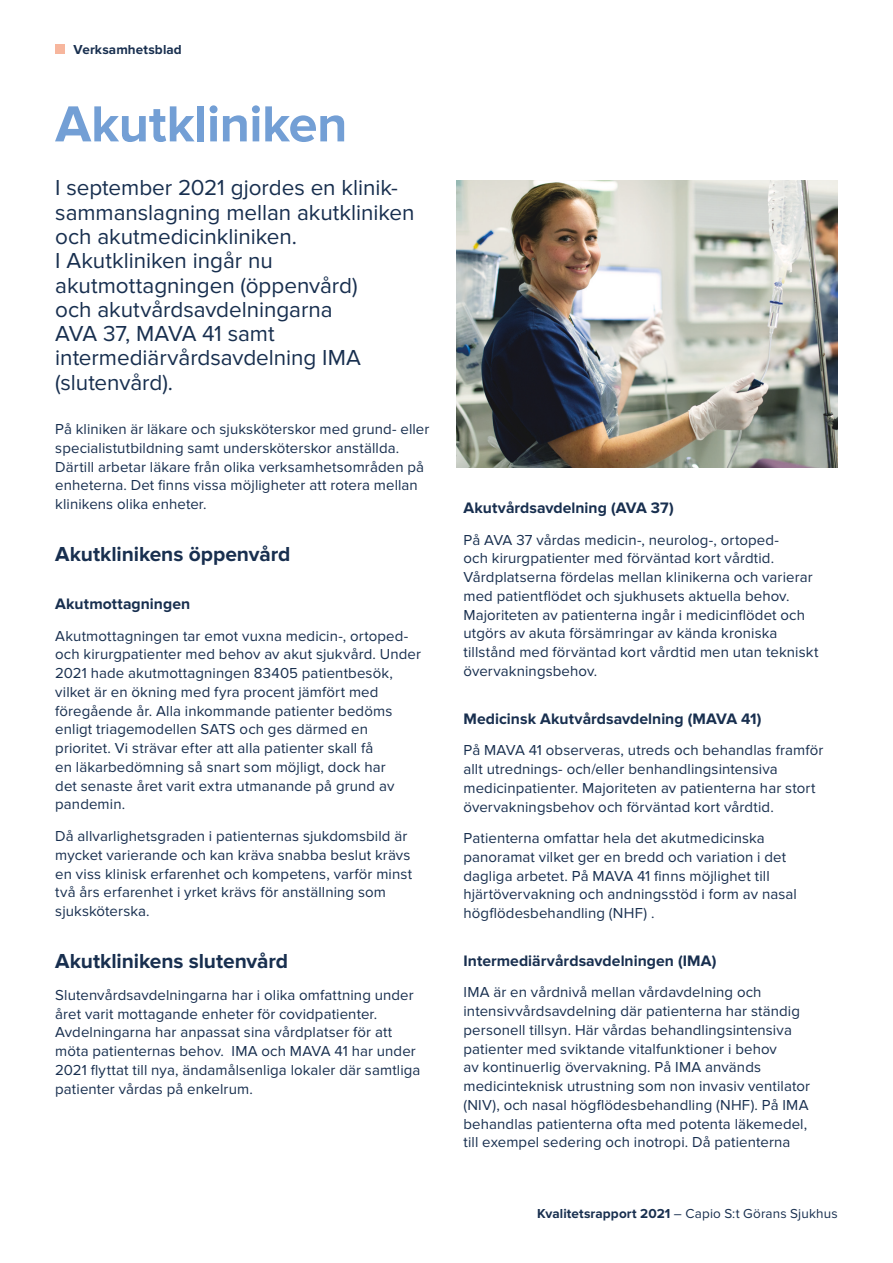
<style>
.page{position:relative;width:893px;height:1263px;background:#fff}
.page>*{position:absolute;margin:0;border:0;box-sizing:border-box;transform-origin:0 0}
.Rubrik_nivå_1{font:700 52.5px "Proxima Nova";letter-spacing:-.01em;color:#739fd5}
.Ingress{font:22.5px/24.3px "Proxima Nova";letter-spacing:-.005em;color:#182f4f}
.Underrubrik_1{font:700 21px "Proxima Nova";letter-spacing:-.005em;color:#182f4f}
.Underrubrik_2{font:700 15.75px "Proxima Nova";letter-spacing:.005em;color:#182f4f}
.Brödtext{font:15px/18.8px "Proxima Nova";letter-spacing:.005em;color:#182f4f}
.t1{font:13.5px "Proxima Nova";letter-spacing:.01em;color:#182f4f}
.t2{font:700 13.5px "Proxima Nova";letter-spacing:.01em;color:#182f4f}
.s1{font-weight:700}
</style>
<div class="page">
<div style="left:55px;top:45px;width:10px;height:9px;background:#f7b69d"></div>
<img style="left:456px;top:180px;width:382px;height:288px">
<p class="t2" style="left:74px;top:42px;width:110px">Verksamhetsblad</p>
<p class="Rubrik_nivå_1" style="left:55px;top:94px;width:294px">Akutkliniken</p>
<p class="Ingress" style="left:55px;top:176px;width:361px">I september 2021 gjordes en klinik&shy;sammanslagning mellan akutkliniken och akutmedicinkliniken.<br>I Akutkliniken ingår nu akutmottagningen (öppenvård)<br>och akutvårdsavdelningarna<br>AVA 37, MAVA 41 samt intermediärvårdsavdelning IMA (slutenvård).</p>
<p class="Brödtext" style="left:55px;top:420px;width:376px">På kliniken är läkare och sjuksköterskor med grund- eller specialistutbildning samt undersköterskor anställda.<br>Därtill arbetar läkare från olika verksamhetsområden på enheterna. Det finns vissa möjligheter att rotera mellan klinikens olika enheter.</p>
<p class="Underrubrik_1" style="left:55px;top:542px;width:237px">Akutklinikens öppenvård</p>
<p class="Underrubrik_2" style="left:55px;top:595px;width:136px">Akutmottagningen</p>
<p class="Brödtext" style="left:55px;top:627px;width:367px">Akutmottagningen tar emot vuxna medicin-, ortoped&shy;och kirurgpatienter med behov av akut sjukvård. Under 2021 hade akutmottagningen 83405 patientbesök, vilket är en ökning med fyra procent jämfört med föregående år. Alla inkommande patienter bedöms enligt triagemodellen SATS och ges därmed en prioritet. Vi strävar efter att alla patienter skall få<br>en läkarbedömning så snart som möjligt, dock har<br>det senaste året varit extra utmanande på grund av pandemin.</p>
<p class="Brödtext" style="left:55px;top:827px;width:358px">Då allvarlighetsgraden i patienternas sjukdomsbild är mycket varierande och kan kräva snabba beslut krävs en viss klinisk erfarenhet och kompetens, varför minst två års erfarenhet i yrket krävs för anställning som sjuksköterska.</p>
<p class="Underrubrik_1" style="left:55px;top:949px;width:234px">Akutklinikens slutenvård</p>
<p class="Brödtext" style="left:55px;top:986px;width:367px">Slutenvårdsavdelningarna har i olika omfattning under året varit mottagande enheter för covidpatienter.<br>Avdelningarna har anpassat sina vårdplatser för att möta patienternas behov. IMA och MAVA 41 har under 2021 flyttat till nya, ändamålsenliga lokaler där samtliga patienter vårdas på enkelrum.</p>
<p class="Underrubrik_2" style="left:463px;top:499px;width:212px">Akutvårdsavdelning (AVA 37)</p>
<p class="Brödtext" style="left:463px;top:531px;width:357px">På AVA 37 vårdas medicin-, neurolog-, ortoped-<br>och kirurgpatienter med förväntad kort vårdtid.<br>Vårdplatserna fördelas mellan klinikerna och varierar med patientflödet och sjukhusets aktuella behov.<br>Majoriteten av patienterna ingår i medicinflödet och utgörs av akuta försämringar av kända kroniska tillstånd med förväntad kort vårdtid men utan tekniskt övervakningsbehov.</p>
<p class="Underrubrik_2" style="left:463px;top:709px;width:299px">Medicinsk Akutvårdsavdelning (MAVA 41)</p>
<p class="Brödtext" style="left:463px;top:741px;width:361px">På MAVA 41 observeras, utreds och behandlas framför allt utrednings- och/eller benhandlingsintensiva medicinpatienter. Majoriteten av patienterna har stort övervakningsbehov och förväntad kort vårdtid.</p>
<p class="Brödtext" style="left:463px;top:829px;width:335px">Patienterna omfattar hela det akutmedicinska panoramat vilket ger en bredd och variation i det dagliga arbetet. På MAVA 41 finns möjlighet till hjärtövervakning och andningsstöd i form av nasal högflödesbehandling (NHF) .</p>
<p class="Underrubrik_2" style="left:463px;top:951px;width:254px">Intermediärvårdsavdelningen (IMA)</p>
<p class="Brödtext" style="left:463px;top:983px;width:348px">IMA är en vårdnivå mellan vårdavdelning och intensivvårdsavdelning där patienterna har ständig personell tillsyn. Här vårdas behandlingsintensiva patienter med sviktande vitalfunktioner i behov<br>av kontinuerlig övervakning. På IMA används medicinteknisk utrustning som non invasiv ventilator (NIV), och nasal högflödesbehandling (NHF). På IMA behandlas patienterna ofta med potenta läkemedel, till exempel sedering och inotropi. Då patienterna</p>
<p class="t1" style="left:537px;top:1206px;width:302px"><span class="s1">Kvalitetsrapport 2021</span> – Capio S:t Görans Sjukhus</p>
</div>
